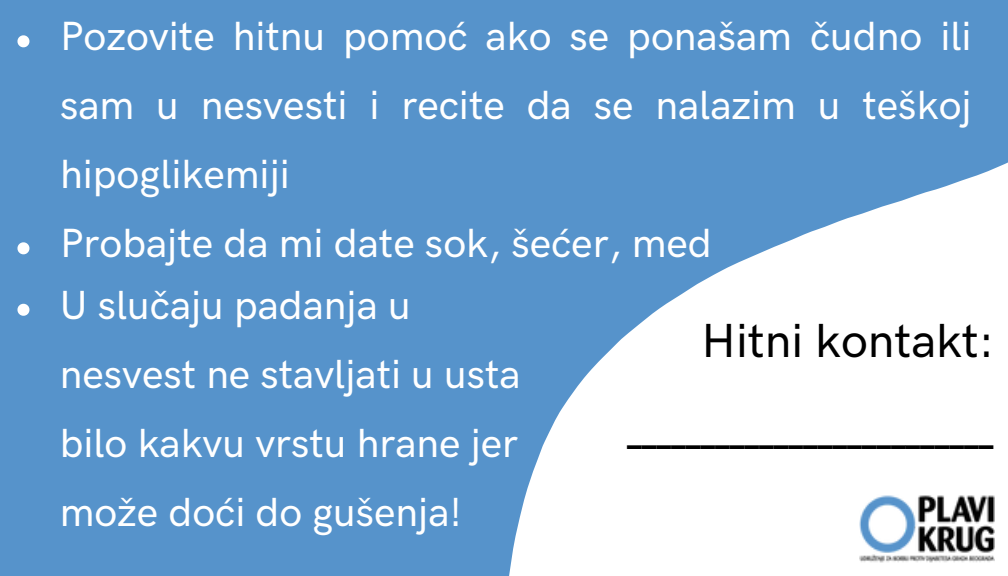
<style>
.page{position:relative;width:1008px;height:576px;background:#5693cb}
.page>*{position:absolute;margin:0;border:0;box-sizing:border-box;transform-origin:0 0}
.t1{font:500 48px "HK Grotesk Pro";color:#000}
.t2{font:500 40.8px/68.8px "HK Grotesk Pro";color:#fff;text-align:justify}
.t3{font:700 32px "Canva Sans";color:#000}
</style>
<div class="page">
<svg style="left:509px;top:162px;width:499px;height:414px;fill:#fff"></svg>
<svg style="left:17px;top:35px;width:12px;height:12px"></svg>
<svg style="left:17px;top:242px;width:12px;height:12px"></svg>
<img style="left:860px;top:494px;width:135px;height:69px">
<svg style="left:17px;top:304px;width:12px;height:12px"></svg>
<p class="t2" style="left:60px;top:4px;width:913px">Pozovite hitnu pomoć ako se ponašam čudno ili sam u nesvesti i recite da se nalazim u teškoj hipoglikemiji</p>
<p class="t2" style="left:60px;top:211px;width:653px">Probajte da mi date sok, šećer, med</p>
<p class="t2" style="left:60px;top:272px;width:462px;text-align:left">U slučaju padanja u nesvest ne stavljati u usta bilo kakvu vrstu hrane jer može doći do gušenja!</p>
<p class="t1" style="left:702px;top:313px;width:294px">Hitni kontakt:</p>
<p class="t3" style="left:627px;top:409px;width:368px">_________________________</p>
</div>
